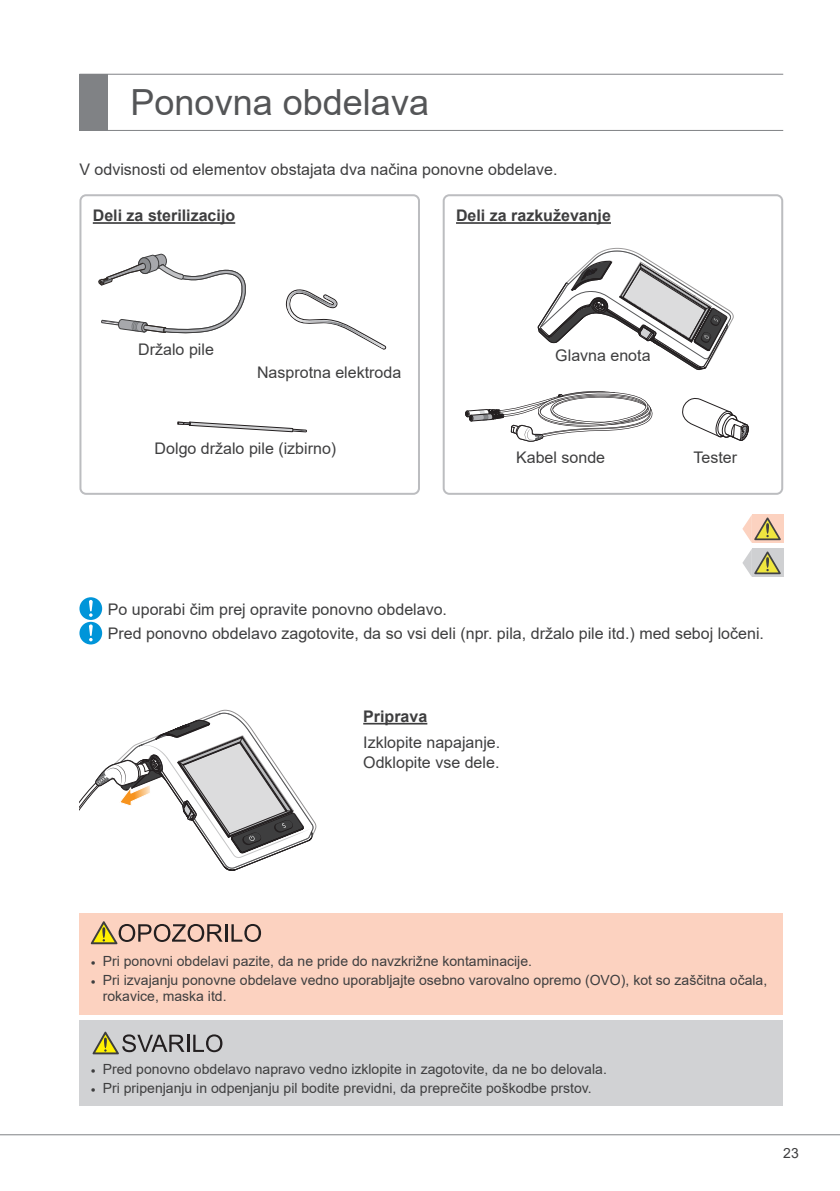
<style>
.page{position:relative;width:840px;height:1191px;background:#fff}
.page>*{position:absolute;margin:0;border:0;box-sizing:border-box;transform-origin:0 0}
.t1{font:36px "Arial";color:#545557}
.t2{font:16px/24.6px "Arial";color:#3e3e3f}
.t3{font:700 16px "Arial";color:#3e3e3f}
.t4{font:14px/16px "Arial";color:#3e3e3f}
</style>
<div class="page">
<hr style="left:0;top:1134px;width:839px;height:1px;background:#808285">
<hr style="left:79px;top:130px;width:703px;height:1px;background:#808285">
<hr style="left:79px;top:74px;width:703px;height:1px;background:#808285">
<div style="left:79px;top:74px;width:29px;height:56px;background:#808285"></div>
<div style="left:751px;top:514px;width:31px;height:29px;background:#fcd2c0"></div>
<svg style="left:742px;top:514px;width:38px;height:29px"></svg>
<svg style="left:80px;top:709px;width:236px;height:162px"></svg>
<div style="left:751px;top:549px;width:31px;height:28px;background:#cfd0d2"></div>
<svg style="left:742px;top:549px;width:38px;height:28px"></svg>
<div style="left:79px;top:1020px;width:703px;height:86px;background:#d1d2d4"></div>
<svg style="left:92px;top:1031px;width:130px;height:23px"></svg>
<div style="left:79px;top:912px;width:703px;height:102px;background:#fcd2c0"></div>
<svg style="left:91px;top:921px;width:170px;height:23px"></svg>
<hr style="left:456px;top:222px;width:154px;height:2px;background:#3e3e3f">
<div style="left:442px;top:194px;width:340px;height:301px;border:2px solid #bcbdc0;border-radius:6px"></div>
<svg style="left:537px;top:248px;width:196px;height:122px"></svg>
<hr style="left:93px;top:222px;width:142px;height:2px;background:#3e3e3f">
<div style="left:79px;top:194px;width:341px;height:301px;border:2px solid #bcbdc0;border-radius:6px"></div>
<svg style="left:285px;top:289px;width:101px;height:61px"></svg>
<svg style="left:98px;top:254px;width:148px;height:80px"></svg>
<svg style="left:177px;top:421px;width:130px;height:11px"></svg>
<svg style="left:465px;top:391px;width:187px;height:51px"></svg>
<svg style="left:79px;top:597px;width:23px;height:47px"></svg>
<hr style="left:363px;top:723px;width:64px;height:1px;background:#3e3e3f">
<svg style="left:682px;top:398px;width:67px;height:43px"></svg>
<h1 class="t1" style="left:130px;top:78px;width:300px">Ponovna obdelava</h1>
<p class="t2" style="left:79px;top:157px;width:479px">V odvisnosti od elementov obstajata dva načina ponovne obdelave.</p>
<p class="t3" style="left:93px;top:204px;width:144px">Deli za sterilizacijo</p>
<p class="t3" style="left:456px;top:204px;width:156px">Deli za razkuževanje</p>
<p class="t2" style="left:138px;top:337px;width:77px">Držalo pile</p>
<p class="t2" style="left:555px;top:343px;width:97px">Glavna enota</p>
<p class="t2" style="left:257px;top:360px;width:146px">Nasprotna elektroda</p>
<p class="t2" style="left:154px;top:436px;width:183px">Dolgo držalo pile (izbirno)</p>
<p class="t2" style="left:516px;top:445px;width:90px">Kabel sonde</p>
<p class="t2" style="left:693px;top:445px;width:45px">Tester</p>
<p class="t2" style="left:108px;top:597px;width:657px">Po uporabi čim prej opravite ponovno obdelavo.<br>Pred ponovno obdelavo zagotovite, da so vsi deli (npr. pila, držalo pile itd.) med seboj ločeni.</p>
<p class="t3" style="left:363px;top:705px;width:66px">Priprava</p>
<p class="t2" style="left:363px;top:732px;width:138px;line-height:20px">Izklopite napajanje.<br>Odklopite vse dele.</p>
<p class="t4" style="left:91px;top:953px;width:442px">• Pri ponovni obdelavi pazite, da ne pride do navzkrižne kontaminacije.</p>
<p class="t4" style="left:103px;top:972px;width:665px;text-indent:-12px">• Pri izvajanju ponovne obdelave vedno uporabljajte osebno varovalno opremo (OVO), kot so zaščitna očala, rokavice, maska itd.</p>
<p class="t4" style="left:91px;top:1060px;width:517px">• Pred ponovno obdelavo napravo vedno izklopite in zagotovite, da ne bo delovala.</p>
<p class="t4" style="left:91px;top:1079px;width:502px">• Pri pripenjanju in odpenjanju pil bodite previdni, da preprečite poškodbe prstov.</p>
<p class="t4" style="left:782px;top:1144px;width:17px">23</p>
</div>
